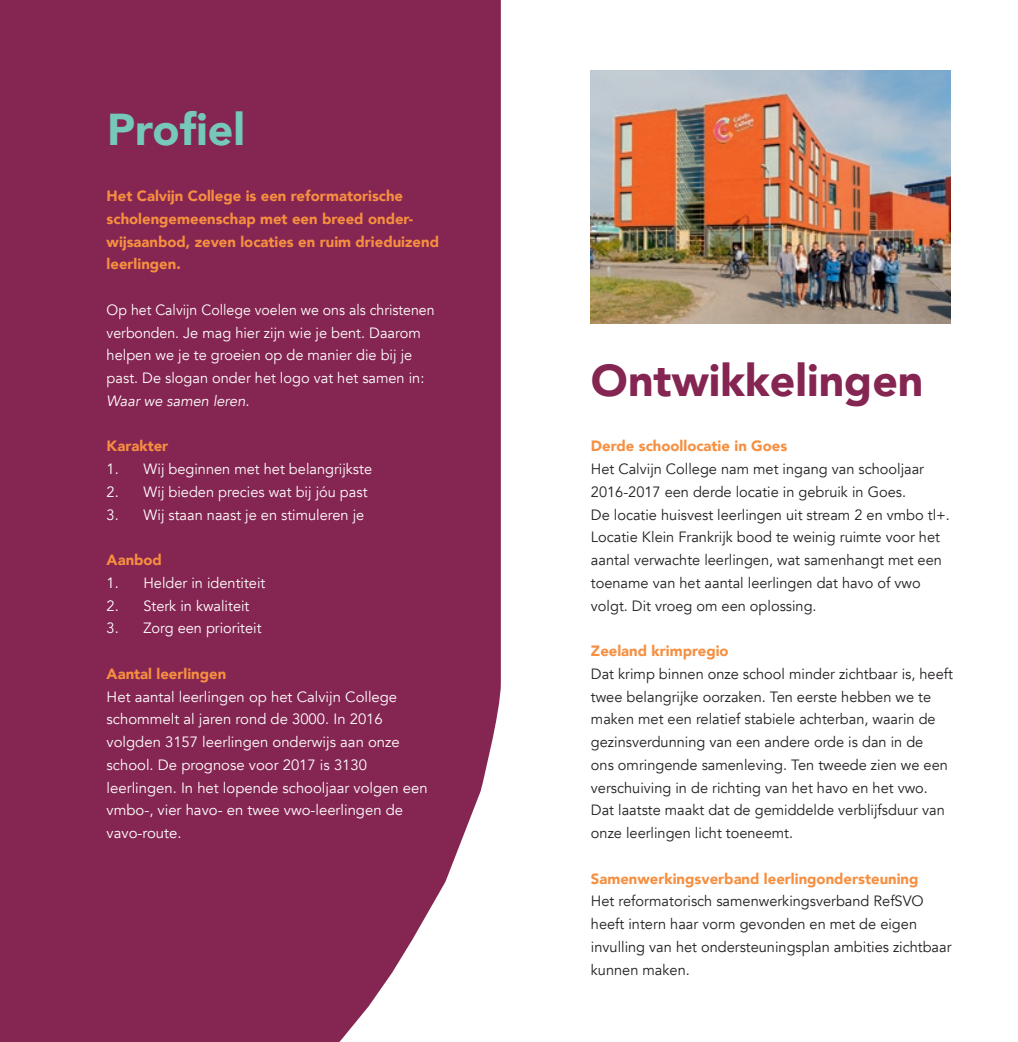
<style>
.page{position:relative;width:1018px;height:1042px;background:#fff}
.page>*{position:absolute;margin:0;border:0;box-sizing:border-box;transform-origin:0 0}
.t1{font:900 44.62px "Avenir";color:#852551}
.t2{font:900 44.62px "Avenir";color:#75c8ba}
.t3{font:14.88px/22.8px "Avenir";color:#231f20}
.t4{font:14.88px/22.8px "Avenir";color:#fff}
.t5{font:900 14.88px/22.8px "Avenir";color:#f68f40}
.t6{font:14.88px/22.8px "Avenir";color:#fff;scale:.95 1}
.t7{font:italic 14.88px "Avenir";color:#fff}
</style>
<div class="page">
<img style="left:591px;top:70px;width:359px;height:253px">
<div style="left:0;top:0;width:501px;height:1042px;background:#852551"></div>
<h1 class="t2" style="left:107px;top:91px;width:139px">Profiel</h1>
<p class="t5" style="left:107px;top:184px;width:334px">Het Calvijn College is een reformatorische scholengemeenschap met een breed onder&shy;wijsaanbod, zeven locaties en ruim drieduizend leerlingen.</p>
<p class="t6" style="left:107px;top:299px;width:347px">Op het Calvijn College voelen we ons als christenen verbonden. Je mag hier zijn wie je bent. Daarom helpen we je te groeien op de manier die bij je past. De slogan onder het logo vat het samen in:</p>
<p class="t7" style="left:107px;top:392px;width:144px">Waar we samen leren.</p>
<p class="t5" style="left:107px;top:434px;width:63px">Karakter</p>
<p class="t4" style="left:107px;top:458px;width:267px">1. Wij beginnen met het belangrijkste</p>
<p class="t4" style="left:107px;top:481px;width:262px">2. Wij bieden precies wat bij jóu past</p>
<p class="t4" style="left:107px;top:503px;width:259px">3. Wij staan naast je en stimuleren je</p>
<p class="t5" style="left:107px;top:548px;width:57px">Aanbod</p>
<p class="t4" style="left:107px;top:572px;width:160px">1. Helder in identiteit</p>
<p class="t4" style="left:107px;top:594px;width:144px">2. Sterk in kwaliteit</p>
<p class="t4" style="left:107px;top:617px;width:156px">3. Zorg een prioriteit</p>
<p class="t5" style="left:107px;top:662px;width:121px">Aantal leerlingen</p>
<p class="t4" style="left:107px;top:685px;width:323px">Het aantal leerlingen op het Calvijn College schommelt al jaren rond de 3000. In 2016 volgden 3157 leerlingen onderwijs aan onze school. De prognose voor 2017 is 3130 leerlingen. In het lopende schooljaar volgen een vmbo-, vier havo- en twee vwo-leerlingen de vavo-route.</p>
<h1 class="t1" style="left:591px;top:342px;width:334px">Ontwikkelingen</h1>
<p class="t5" style="left:591px;top:434px;width:198px">Derde schoollocatie in Goes</p>
<p class="t3" style="left:591px;top:458px;width:360px">Het Calvijn College nam met ingang van schooljaar 2016-2017 een derde locatie in gebruik in Goes.<br>De locatie huisvest leerlingen uit stream 2 en vmbo tl+.<br>Locatie Klein Frankrijk bood te weinig ruimte voor het aantal verwachte leerlingen, wat samenhangt met een toename van het aantal leerlingen dat havo of vwo volgt. Dit vroeg om een oplossing.</p>
<p class="t5" style="left:591px;top:639px;width:139px">Zeeland krimpregio</p>
<p class="t3" style="left:591px;top:663px;width:364px">Dat krimp binnen onze school minder zichtbaar is, heeft twee belangrijke oorzaken. Ten eerste hebben we te maken met een relatief stabiele achterban, waarin de gezinsverdunning van een andere orde is dan in de<br>ons omringende samenleving. Ten tweede zien we een verschuiving in de richting van het havo en het vwo.<br>Dat laatste maakt dat de gemiddelde verblijfsduur van onze leerlingen licht toeneemt.</p>
<p class="t5" style="left:591px;top:867px;width:329px">Samenwerkingsverband leerlingondersteuning</p>
<p class="t3" style="left:591px;top:890px;width:362px">Het reformatorisch samenwerkingsverband RefSVO heeft intern haar vorm gevonden en met de eigen invulling van het ondersteuningsplan ambities zichtbaar kunnen maken.</p>
</div>
